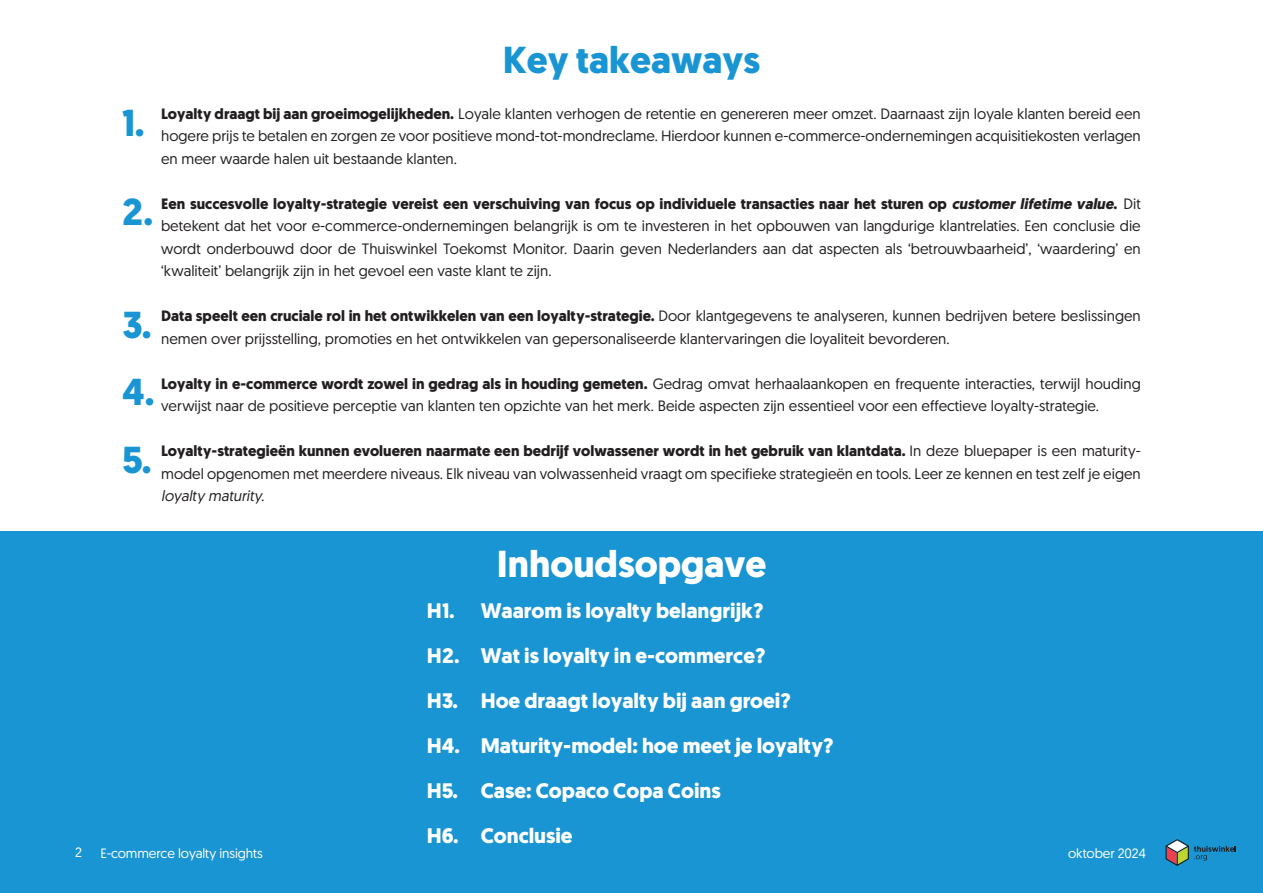
<style>
.page{position:relative;width:1263px;height:893px;background:#fff}
.page>*{position:absolute;margin:0;border:0;box-sizing:border-box;transform-origin:0 0}
.t1{font:700 37.5px "Geomanist";color:#1a95d3}
.t2{font:700 37.5px "Geomanist";color:#fff}
.t3{font:700 21px "Geomanist";color:#fff}
.t4{font:15px/22.5px "Geomanist";color:#231f20;text-align:justify}
.t5{font:13.5px "Geomanist";letter-spacing:-.01em;color:#fff}
.s1{font-weight:700}
.s2{font-weight:700;font-style:italic}
.s3{font-style:italic}
</style>
<div class="page">
<div style="left:0;top:532px;width:1263px;height:361px;background:#1a95d3"></div>
<svg style="left:1165px;top:839px;width:71px;height:27px"></svg>
<p class="t1" style="left:503px;top:35px;width:258px">Key takeaways</p>
<p class="t4" style="left:161px;top:102px;width:981px"><span class="s1">Loyalty draagt bij aan groeimogelijkheden.</span> Loyale klanten verhogen de retentie en genereren meer omzet. Daarnaast zijn loyale klanten bereid een hogere prijs te betalen en zorgen ze voor positieve mond-tot-mondreclame. Hierdoor kunnen e-commerce-ondernemingen acquisitiekosten verlagen en meer waarde halen uit bestaande klanten.</p>
<p class="t4" style="left:161px;top:192px;width:981px"><span class="s1">Een succesvolle loyalty-strategie vereist een verschuiving van focus op individuele transacties naar het sturen op</span> <span class="s2">customer lifetime value</span><span class="s1">.</span> Dit betekent dat het voor e-commerce-ondernemingen belangrijk is om te investeren in het opbouwen van langdurige klantrelaties. Een conclusie die wordt onderbouwd door de Thuiswinkel Toekomst Monitor. Daarin geven Nederlanders aan dat aspecten als ‘betrouwbaarheid’, ‘waardering’ en ‘kwaliteit’ belangrijk zijn in het gevoel een vaste klant te zijn.</p>
<p class="t4" style="left:161px;top:304px;width:981px"><span class="s1">Data speelt een cruciale rol in het ontwikkelen van een loyalty-strategie.</span> Door klantgegevens te analyseren, kunnen bedrijven betere beslissingen nemen over prijsstelling, promoties en het ontwikkelen van gepersonaliseerde klantervaringen die loyaliteit bevorderen.</p>
<p class="t4" style="left:161px;top:372px;width:981px"><span class="s1">Loyalty in e-commerce wordt zowel in gedrag als in houding gemeten.</span> Gedrag omvat herhaalaankopen en frequente interacties, terwijl houding verwijst naar de positieve perceptie van klanten ten opzichte van het merk. Beide aspecten zijn essentieel voor een effectieve loyalty-strategie.</p>
<p class="t4" style="left:161px;top:439px;width:981px"><span class="s1">Loyalty-strategieën kunnen evolueren naarmate een bedrijf volwassener wordt in het gebruik van klantdata.</span> In deze bluepaper is een maturity&shy;model opgenomen met meerdere niveaus. Elk niveau van volwassenheid vraagt om specifieke strategieën en tools. Leer ze kennen en test zelf je eigen <span class="s3">loyalty maturity.</span></p>
<p class="t1" style="left:122px;top:97px;width:24px">1.</p>
<p class="t1" style="left:122px;top:187px;width:33px">2.</p>
<p class="t1" style="left:122px;top:300px;width:31px">3.</p>
<p class="t1" style="left:122px;top:367px;width:34px">4.</p>
<p class="t1" style="left:122px;top:434px;width:31px">5.</p>
<p class="t2" style="left:497px;top:539px;width:271px">Inhoudsopgave</p>
<p class="t3" style="left:427px;top:597px;width:338px">H1. Waarom is loyalty belangrijk?</p>
<p class="t3" style="left:427px;top:642px;width:340px">H2. Wat is loyalty in e-commerce?</p>
<p class="t3" style="left:427px;top:687px;width:365px">H3. Hoe draagt loyalty bij aan groei?</p>
<p class="t3" style="left:427px;top:732px;width:408px">H4. Maturity-model: hoe meet je loyalty?</p>
<p class="t3" style="left:427px;top:777px;width:296px">H5. Case: Copaco Copa Coins</p>
<p class="t3" style="left:427px;top:822px;width:147px">H6. Conclusie</p>
<p class="t5" style="left:75px;top:844px;width:8px">2</p>
<p class="t5" style="left:100px;top:844px;width:164px">E-commerce loyalty insights</p>
<p class="t5" style="left:1068px;top:844px;width:79px">oktober 2024</p>
</div>
